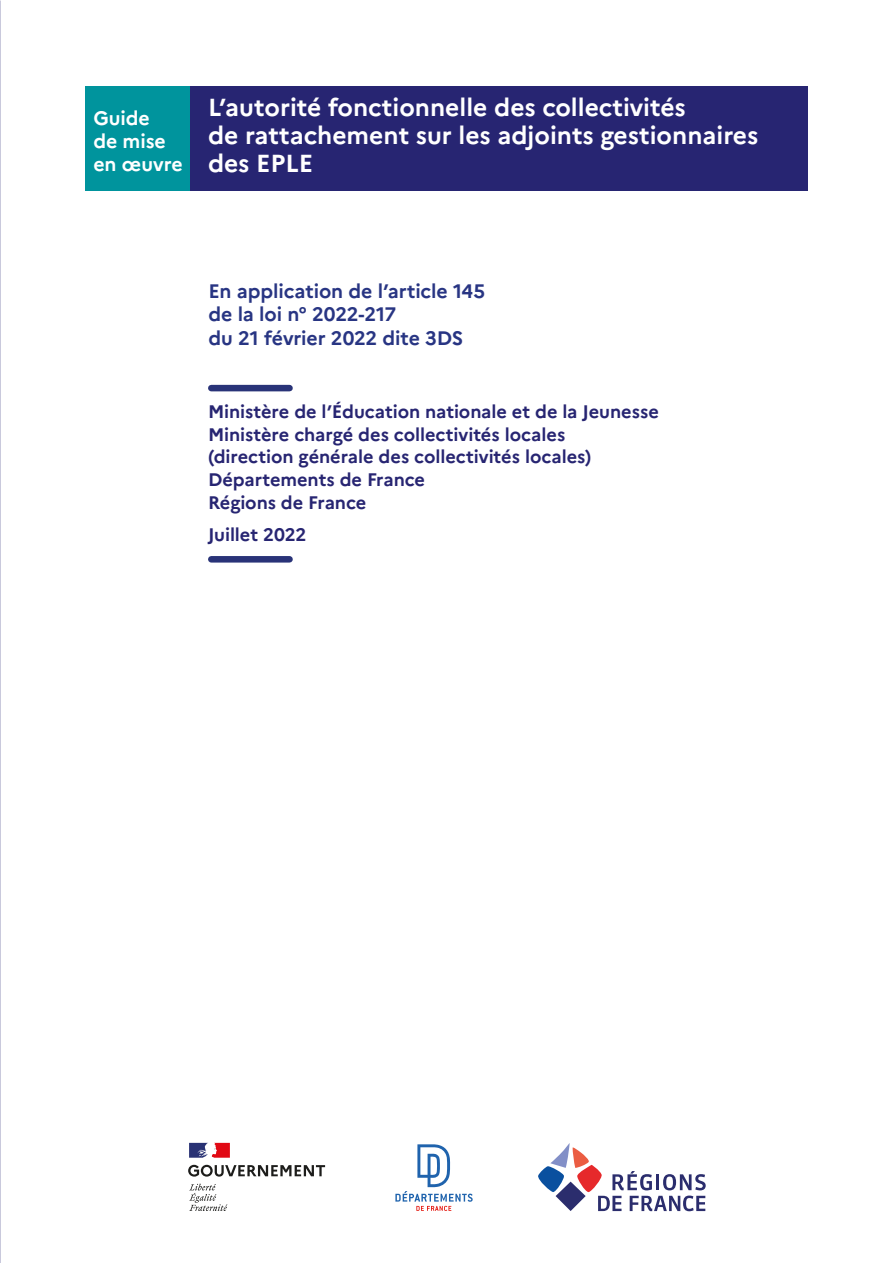
<style>
.page{position:relative;width:893px;height:1263px;background:#fff}
.page>*{position:absolute;margin:0;border:0;box-sizing:border-box;transform-origin:0 0}
.t1{font:700 24.6px/28.2px "Marianne";color:#fff}
.t2{font:700 19.5px/23.4px "Marianne";letter-spacing:-.005em;color:#283583}
.t3{font:700 19.5px/23.4px "Marianne";letter-spacing:-.005em;color:#fff}
.t4{font:700 18.15px/22.6px "Marianne";letter-spacing:-.005em;color:#272572}
</style>
<div class="page">
<div style="left:189px;top:86px;width:619px;height:104px;background:#272572"></div>
<div style="left:85px;top:86px;width:104px;height:104px;background:#00949d"></div>
<div style="left:211px;top:556px;width:79px;height:7px;background:#293378"></div>
<div style="left:211px;top:385px;width:79px;height:6px;background:#293378"></div>
<svg style="left:188px;top:1165px;width:137px;height:11px"></svg>
<svg style="left:189px;top:1184px;width:38px;height:27px"></svg>
<svg style="left:189px;top:1143px;width:41px;height:15px"></svg>
<svg style="left:538px;top:1143px;width:168px;height:68px"></svg>
<svg style="left:395px;top:1144px;width:78px;height:67px"></svg>
<p class="t3" style="left:93px;top:106px;width:91px">Guide<br>de mise en œuvre</p>
<h1 class="t1" style="left:208px;top:93px;width:552px">L’autorité fonctionnelle des collectivités<br>de rattachement sur les adjoints gestionnaires des EPLE</h1>
<p class="t2" style="left:208px;top:279px;width:278px">En application de l’article 145 de la loi n° 2022-217<br>du 21 février 2022 dite 3DS</p>
<p class="t4" style="left:208px;top:400px;width:452px">Ministère de l’Éducation nationale et de la Jeunesse Ministère chargé des collectivités locales<br>(direction générale des collectivités locales)<br>Départements de France<br>Régions de France</p>
<p class="t4" style="left:208px;top:523px;width:100px">Juillet 2022</p>
</div>
